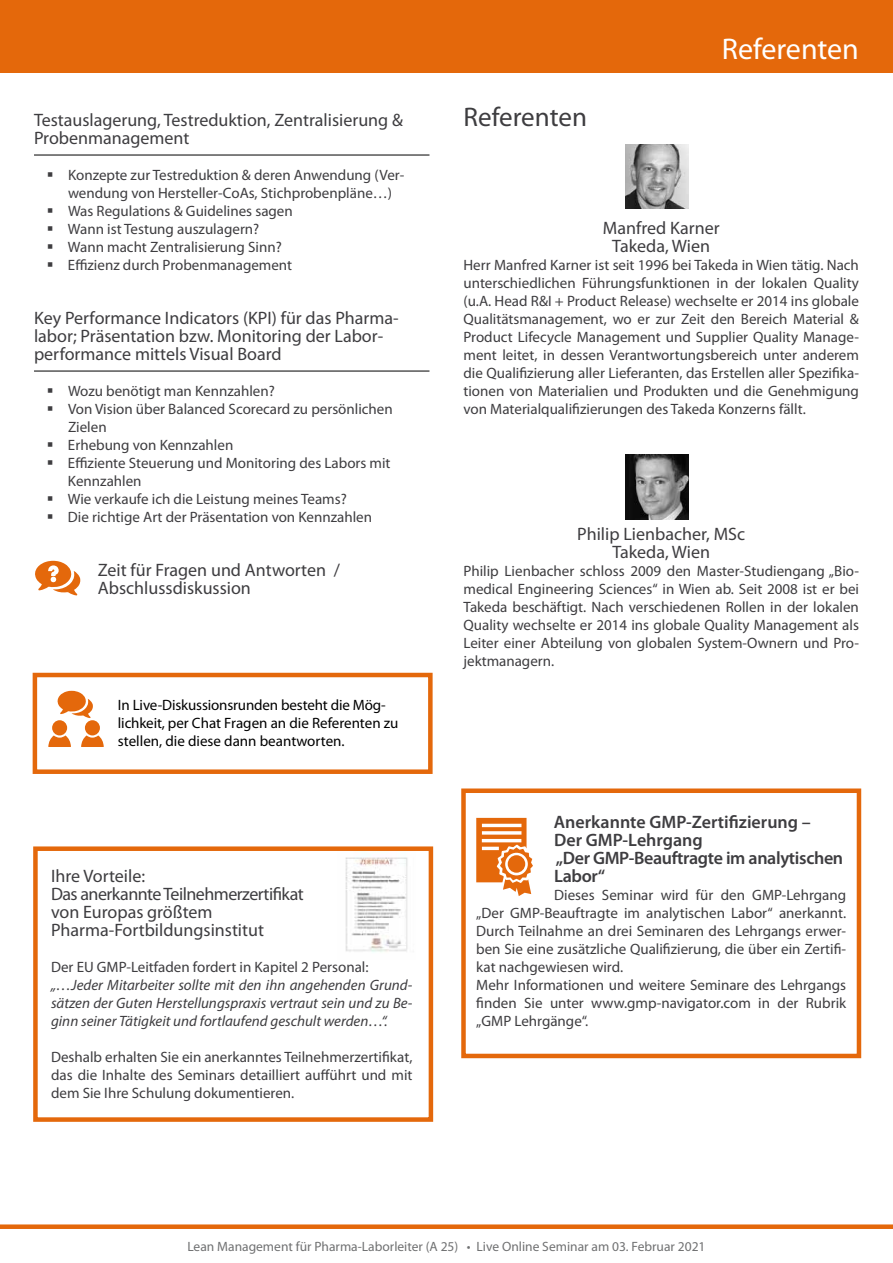
<style>
.page{position:relative;width:893px;height:1263px;background:#fff}
.page>*{position:absolute;margin:0;border:0;box-sizing:border-box;transform-origin:0 0}
.t1{font:30px "Myriad Pro";color:#fff}
.t2{font:27px "Myriad Pro";color:#3e3d40}
.t3{font:18px/18px "Myriad Pro";color:#3e3d40}
.t4{font:600 18px/18px "Myriad Pro";letter-spacing:-.01em;color:#3e3d40}
.t5{font:15px/18px "Myriad Pro";color:#3e3d40}
.t6{font:italic 15px/18px "Myriad Pro";color:#3e3d40;text-align:justify}
.t7{font:15px/18px "Myriad Pro";letter-spacing:-.005em;color:#000}
.t8{font:13.5px "Myriad Pro";color:#707172}
</style>
<div class="page">
<div style="left:0;top:0;width:893px;height:72px;background:#e4680b"></div>
<div style="left:0;top:1224px;width:893px;height:5px;background:#e4680b"></div>
<hr style="left:34px;top:155px;width:395px;height:1px;background:#000">
<hr style="left:34px;top:371px;width:395px;height:1px;background:#000">
<img style="left:625px;top:144px;width:64px;height:65px">
<img style="left:625px;top:454px;width:64px;height:65px">
<svg style="left:476px;top:818px;width:57px;height:78px"></svg>
<svg style="left:35px;top:561px;width:45px;height:34px"></svg>
<div style="left:33px;top:673px;width:400px;height:101px;border:4px solid #e4680b"></div>
<svg style="left:57px;top:691px;width:36px;height:27px"></svg>
<div style="left:52px;top:720px;width:15px;height:15px;background:#e4680b;border-radius:50%"></div>
<svg style="left:48px;top:735px;width:23px;height:12px"></svg>
<div style="left:85px;top:720px;width:15px;height:15px;background:#e4680b;border-radius:50%"></div>
<svg style="left:81px;top:735px;width:23px;height:12px"></svg>
<div style="left:461px;top:788px;width:400px;height:270px;border:4px solid #e4680b"></div>
<div style="left:33px;top:846px;width:400px;height:276px;border:4px solid #e4680b"></div>
<img style="left:345px;top:857px;width:63px;height:95px">
<p class="t3" style="left:34px;top:111px;width:370px">Testauslagerung, Testreduktion, Zentralisierung &amp;<br>Probenmanagement</p>
<p class="t5" style="left:68px;top:166px;width:338px">Konzepte zur Testreduktion &amp; deren Anwendung (Ver&shy;wendung von Hersteller-CoAs, Stichprobenpläne…)<br>Was Regulations &amp; Guidelines sagen<br>Wann ist Testung auszulagern?<br>Wann macht Zentralisierung Sinn?<br>Effizienz durch Probenmanagement</p>
<p class="t3" style="left:34px;top:309px;width:366px">Key Performance Indicators (KPI) für das Pharma&shy;labor; Präsentation bzw. Monitoring der Labor&shy;performance mittels Visual Board</p>
<p class="t5" style="left:68px;top:382px;width:326px">Wozu benötigt man Kennzahlen?<br>Von Vision über Balanced Scorecard zu persönlichen Zielen<br>Erhebung von Kennzahlen<br>Effiziente Steuerung und Monitoring des Labors mit Kennzahlen<br>Wie verkaufe ich die Leistung meines Teams?<br>Die richtige Art der Präsentation von Kennzahlen</p>
<p class="t3" style="left:98px;top:561px;width:244px">Zeit für Fragen und Antworten /<br>Abschlussdiskussion</p>
<p class="t7" style="left:118px;top:696px;width:282px">In Live-Diskussionsrunden besteht die Mög&shy;lichkeit, per Chat Fragen an die Referenten zu stellen, die diese dann beantworten.</p>
<p class="t3" style="left:51px;top:867px;width:254px">Ihre Vorteile:<br>Das anerkannte Teilnehmerzertifikat von Europas größtem<br>Pharma-Fortbildungsinstitut</p>
<p class="t5" style="left:51px;top:958px;width:319px">Der EU GMP-Leitfaden fordert in Kapitel 2 Personal:</p>
<p class="t6" style="left:51px;top:976px;width:363px">„…Jeder Mitarbeiter sollte mit den ihn angehenden Grund&shy;sätzen der Guten Herstellungspraxis vertraut sein und zu Be&shy;ginn seiner Tätigkeit und fortlaufend geschult werden…“.</p>
<p class="t5" style="left:51px;top:1048px;width:363px;text-align:justify">Deshalb erhalten Sie ein anerkanntes Teilnehmerzertifikat, das die Inhalte des Seminars detailliert aufführt und mit dem Sie Ihre Schulung dokumentieren.</p>
<h2 class="t2" style="left:463px;top:102px;width:125px">Referenten</h2>
<h1 class="t1" style="left:722px;top:32px;width:139px">Referenten</h1>
<p class="t3" style="left:603px;top:219px;width:118px;text-align:center">Manfred Karner<br>Takeda, Wien</p>
<p class="t5" style="left:463px;top:256px;width:397px;text-align:justify">Herr Manfred Karner ist seit 1996 bei Takeda in Wien tätig. Nach unterschiedlichen Führungsfunktionen in der lokalen Quality (u.A. Head R&amp;I + Product Release) wechselte er 2014 ins globale Qualitätsmanagement, wo er zur Zeit den Bereich Material &amp; Product Lifecycle Management und Supplier Quality Manage&shy;ment leitet, in dessen Verantwortungsbereich unter anderem die Qualifizierung aller Lieferanten, das Erstellen aller Spezifika&shy;tionen von Materialien und Produkten und die Genehmigung von Materialqualifizierungen des Takeda Konzerns fällt.</p>
<p class="t3" style="left:577px;top:525px;width:169px;text-align:center">Philip Lienbacher, MSc<br>Takeda, Wien</p>
<p class="t5" style="left:463px;top:562px;width:397px;text-align:justify">Philip Lienbacher schloss 2009 den Master-Studiengang „Bio&shy;medical Engineering Sciences“ in Wien ab. Seit 2008 ist er bei Takeda beschäftigt. Nach verschiedenen Rollen in der lokalen Quality wechselte er 2014 ins globale Quality Management als Leiter einer Abteilung von globalen System-Ownern und Pro&shy;jektmanagern.</p>
<p class="t4" style="left:554px;top:813px;width:291px">Anerkannte GMP-Zertifizierung –<br>Der GMP-Lehrgang<br>„Der GMP-Beauftragte im analytischen<br>Labor“</p>
<p class="t5" style="left:476px;top:886px;width:371px;text-indent:78px">Dieses Seminar wird für den GMP-Lehrgang „Der GMP-Beauftragte im analytischen Labor“ anerkannt.<br>Durch Teilnahme an drei Seminaren des Lehrgangs erwer&shy;ben Sie eine zusätzliche Qualifizierung, die über ein Zertifi&shy;kat nachgewiesen wird.<br>Mehr Informationen und weitere Seminare des Lehrgangs finden Sie unter www.gmp-navigator.com in der Rubrik „GMP Lehrgänge“.</p>
<p class="t8" style="left:187px;top:1239px;width:520px">Lean Management für Pharma-Laborleiter (A 25) • Live Online Seminar am 03. Februar 2021</p>
</div>
